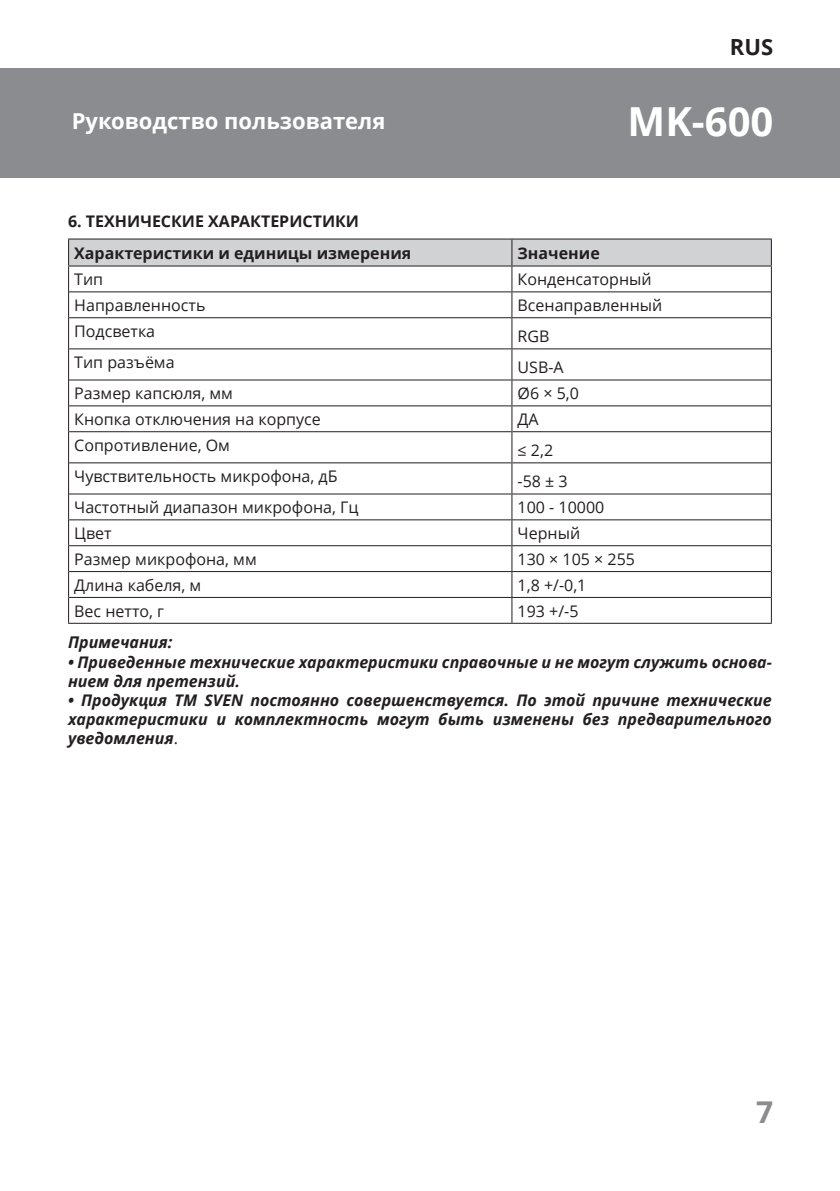
<style>
.page{position:relative;width:840px;height:1191px;background:#fff}
.page>*{position:absolute;margin:0;border:0;box-sizing:border-box;transform-origin:0 0}
.t1{font:700 40px "Open Sans";color:#fff}
.t2{font:700 30px "Open Sans";color:#8a8c8f}
.t3{font:700 22.2px "Open Sans";color:#231f20}
.t4{font:700 22px "Open Sans";color:#fff}
.t5{font:italic 700 16.2px "Open Sans";color:#231f20}
.t6{font:16px "Open Sans";color:#231f20}
.t7{font:italic 700 16px/19px "Open Sans";color:#231f20}
.t8{font:700 16px/31.4px "Open Sans";color:#231f20}
.s1{font-weight:400;font-style:normal}
</style>
<div class="page">
<div style="left:0;top:68px;width:839px;height:109px;background:#8a8c8f"></div>
<svg style="left:69px;top:318px;width:701px;height:305px"></svg>
<hr style="left:68px;top:238px;width:443px;height:1px;background:#231f20">
<hr style="left:511px;top:238px;width:260px;height:1px;background:#231f20">
<hr style="left:69px;top:348px;width:442px;height:1px;background:#231f20">
<hr style="left:69px;top:379px;width:442px;height:1px;background:#231f20">
<hr style="left:69px;top:405px;width:442px;height:1px;background:#231f20">
<hr style="left:512px;top:405px;width:258px;height:1px;background:#231f20">
<hr style="left:69px;top:431px;width:442px;height:1px;background:#231f20">
<hr style="left:512px;top:431px;width:258px;height:1px;background:#231f20">
<hr style="left:69px;top:462px;width:442px;height:1px;background:#231f20">
<hr style="left:512px;top:462px;width:258px;height:1px;background:#231f20">
<hr style="left:69px;top:493px;width:442px;height:1px;background:#231f20">
<hr style="left:69px;top:519px;width:442px;height:1px;background:#231f20">
<hr style="left:69px;top:545px;width:442px;height:1px;background:#231f20">
<hr style="left:69px;top:571px;width:442px;height:1px;background:#231f20">
<hr style="left:69px;top:597px;width:442px;height:1px;background:#231f20">
<hr style="left:68px;top:318px;width:1px;height:31px;background:#231f20">
<hr style="left:68px;top:349px;width:1px;height:31px;background:#231f20">
<svg style="left:68px;top:380px;width:1px;height:52px"></svg>
<hr style="left:68px;top:432px;width:1px;height:31px;background:#231f20">
<hr style="left:68px;top:463px;width:1px;height:31px;background:#231f20">
<svg style="left:68px;top:494px;width:1px;height:129px"></svg>
<hr style="left:68px;top:623px;width:443px;height:1px;background:#231f20">
<svg style="left:68px;top:239px;width:703px;height:79px"></svg>
<svg style="left:511px;top:380px;width:1px;height:52px"></svg>
<svg style="left:770px;top:380px;width:1px;height:52px"></svg>
<hr style="left:511px;top:432px;width:1px;height:31px;background:#231f20">
<hr style="left:770px;top:432px;width:1px;height:31px;background:#231f20">
<hr style="left:511px;top:463px;width:1px;height:30px;background:#231f20">
<hr style="left:770px;top:463px;width:1px;height:31px;background:#231f20">
<svg style="left:511px;top:494px;width:1px;height:129px"></svg>
<svg style="left:770px;top:494px;width:1px;height:129px"></svg>
<hr style="left:511px;top:623px;width:260px;height:1px;background:#231f20">
<hr style="left:511px;top:493px;width:259px;height:1px;background:#231f20">
<hr style="left:511px;top:519px;width:259px;height:1px;background:#231f20">
<hr style="left:511px;top:545px;width:259px;height:1px;background:#231f20">
<hr style="left:511px;top:571px;width:259px;height:1px;background:#231f20">
<hr style="left:511px;top:597px;width:259px;height:1px;background:#231f20">
<hr style="left:511px;top:317px;width:259px;height:1px;background:#231f20">
<hr style="left:511px;top:348px;width:259px;height:1px;background:#231f20">
<hr style="left:511px;top:379px;width:259px;height:1px;background:#231f20">
<hr style="left:511px;top:318px;width:1px;height:30px;background:#231f20">
<hr style="left:770px;top:318px;width:1px;height:31px;background:#231f20">
<hr style="left:511px;top:349px;width:1px;height:30px;background:#231f20">
<hr style="left:770px;top:349px;width:1px;height:31px;background:#231f20">
<h3 class="t4" style="left:72px;top:105px;width:315px">Руководство пользователя</h3>
<p class="t8" style="left:74px;top:205px;width:338px;text-indent:-6px">6. ТЕХНИЧЕСКИЕ ХАРАКТЕРИСТИКИ<br>Характеристики и единицы измерения</p>
<h3 class="t3" style="left:729px;top:32px;width:45px">RUS</h3>
<h1 class="t1" style="left:627px;top:94px;width:147px">MK-600</h1>
<p class="t8" style="left:517px;top:237px;width:84px">Значение</p>
<p class="t6" style="left:74px;top:268px;width:30px">Тип</p>
<p class="t6" style="left:517px;top:268px;width:135px">Конденсаторный</p>
<p class="t6" style="left:74px;top:294px;width:133px">Направленность</p>
<p class="t6" style="left:517px;top:294px;width:146px">Всенаправленный</p>
<p class="t6" style="left:74px;top:320px;width:82px">Подсветка</p>
<p class="t6" style="left:517px;top:325px;width:33px">RGB</p>
<p class="t6" style="left:74px;top:351px;width:102px">Тип разъёма</p>
<p class="t6" style="left:517px;top:356px;width:48px">USB-A</p>
<p class="t6" style="left:74px;top:382px;width:160px">Размер капсюля, мм</p>
<p class="t6" style="left:517px;top:382px;width:63px">Ø6 × 5,0</p>
<p class="t6" style="left:74px;top:408px;width:248px">Кнопка отключения на корпусе</p>
<p class="t6" style="left:517px;top:408px;width:23px">ДА</p>
<p class="t6" style="left:74px;top:434px;width:157px">Сопротивление, Ом</p>
<p class="t6" style="left:517px;top:439px;width:37px">≤ 2,2</p>
<p class="t6" style="left:74px;top:465px;width:265px">Чувствительность микрофона, дБ</p>
<p class="t6" style="left:517px;top:470px;width:52px">-58 ± 3</p>
<p class="t6" style="left:74px;top:496px;width:285px">Частотный диапазон микрофона, Гц</p>
<p class="t6" style="left:517px;top:496px;width:88px">100 - 10000</p>
<p class="t6" style="left:74px;top:522px;width:39px">Цвет</p>
<p class="t6" style="left:517px;top:522px;width:64px">Черный</p>
<p class="t6" style="left:74px;top:548px;width:184px">Размер микрофона, мм</p>
<p class="t6" style="left:517px;top:548px;width:119px">130 × 105 × 255</p>
<p class="t6" style="left:74px;top:574px;width:128px">Длина кабеля, м</p>
<p class="t6" style="left:517px;top:574px;width:70px">1,8 +/-0,1</p>
<p class="t6" style="left:74px;top:600px;width:91px">Вес нетто, г</p>
<p class="t6" style="left:517px;top:600px;width:62px">193 +/-5</p>
<p class="t5" style="left:68px;top:631px;width:106px">Примечания:</p>
<p class="t7" style="left:68px;top:652px;width:704px">• Приведенные технические характеристики справочные и не могут служить основа&shy;нием для претензий.</p>
<p class="t7" style="left:68px;top:690px;width:704px;text-align:justify">• Продукция ТМ SVEN постоянно совершенствуется. По этой причине технические характеристики и комплектность могут быть изменены без предварительного уведомления<span class="s1">.</span></p>
<h2 class="t2" style="left:755px;top:1090px;width:19px">7</h2>
</div>
